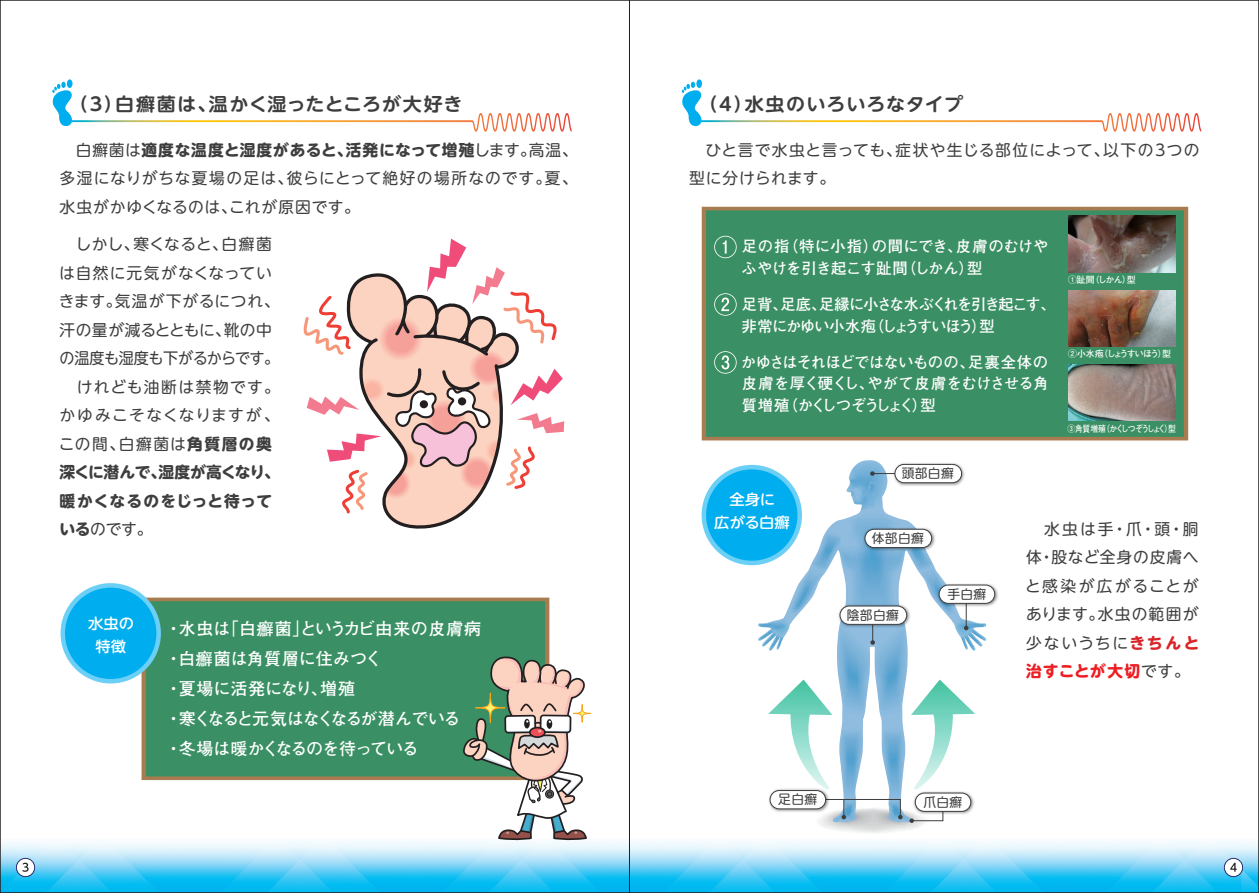
<style>
.page{position:relative;width:1259px;height:893px;background:#fff}
.page>*{position:absolute;margin:0;border:0;box-sizing:border-box;transform-origin:0 0}
.t1{font:700 18.3px "UD Shin M Go Pro De";letter-spacing:.045em;color:#3e3e3f;scale:1.04 1}
.t2{font:700 16.95px/30px "Futo Go B101 Pr 5";letter-spacing:-.01em;color:#fff}
.t3{font:15.75px/28.5px "UD Shin M Go Pro";letter-spacing:.055em;color:#3e3e3f;text-align:justify}
.t4{font:15.75px "UD Shin M Go Pro";letter-spacing:-.035em;color:#3e3e3f;scale:.96 1}
.t5{font:700 15.75px "UD Shin M Go Pro";letter-spacing:-.02em;color:#3e3e3f}
.t6{font:15.75px "UD Shin M Go Pro";letter-spacing:.02em;color:#3e3e3f}
.t7{font:15.75px "UD Shin M Go Pro";letter-spacing:.03em;color:#3e3e3f}
.t8{font:15.75px "UD Shin M Go Pro";letter-spacing:.075em;color:#3e3e3f}
.t9{font:700 15.75px "UD Shin M Go Pro";letter-spacing:.045em;color:#3e3e3f}
.t10{font:15.75px "UD Shin M Go Pro";letter-spacing:.085em;color:#3e3e3f}
.t11{font:700 15.3px/21.6px "Futo Go B101 Pr 5";letter-spacing:-.035em;color:#fff;text-align:justify}
.t12{font:700 15.3px/21.6px "Futo Go B101 Pr 5";letter-spacing:-.065em;color:#fff}
.t13{font:700 15.3px/21.6px "Futo Go B101 Pr 5";color:#fff}
.t14{font:500 14.7px/23px "UD Shin M Go Pro";color:#fff;text-align:center;scale:1.04 1}
.t15{font:12.75px "UD Shin M Go Pro";letter-spacing:.025em;color:#3e3e3f}
.t16{font:700 8.85px "Futo Go B101 Pr 5";letter-spacing:-.085em;color:#fff}
.t17{font:700 8.85px "Futo Go B101 Pr 5";letter-spacing:-.145em;color:#fff;scale:.87 1}
.s1{font-weight:700}
.s2{font-weight:700;color:#d92428}
.s3{font-weight:700;color:#ee1d23}
</style>
<div class="page">
<div style="left:142px;top:598px;width:407px;height:182px;background:#3a9064"></div>
<img style="left:2px;top:842px;width:1255px;height:49px">
<div style="left:704px;top:467px;width:95px;height:96px;background:#00aeef;border-radius:50%"></div>
<div style="left:701px;top:465px;width:101px;height:100px;border:4px solid #6bcff6;border-radius:50%"></div>
<div style="left:63px;top:585px;width:96px;height:96px;background:#00aeef;border-radius:50%"></div>
<div style="left:61px;top:583px;width:100px;height:100px;border:4px solid #6bcff6;border-radius:50%"></div>
<svg style="left:702px;top:207px;width:486px;height:233px;background:#408e63"></svg>
<svg style="left:16px;top:858px;width:19px;height:19px"></svg>
<div style="left:17px;top:859px;width:17px;height:17px;background:#fff;border-radius:50%"></div>
<svg style="left:22px;top:863px;width:7px;height:9px"></svg>
<svg style="left:1223px;top:858px;width:20px;height:19px"></svg>
<div style="left:1224px;top:859px;width:18px;height:17px;background:#fff;border-radius:50%"></div>
<svg style="left:1230px;top:863px;width:6px;height:9px"></svg>
<div style="left:67px;top:79px;width:6px;height:9px;background:#00aeef;border-radius:50%"></div>
<svg style="left:52px;top:82px;width:25px;height:44px"></svg>
<svg style="left:502px;top:113px;width:65px;height:17px"></svg>
<div style="left:696px;top:79px;width:6px;height:9px;background:#00aeef;border-radius:50%"></div>
<svg style="left:681px;top:82px;width:26px;height:44px"></svg>
<svg style="left:1132px;top:113px;width:64px;height:17px"></svg>
<svg style="left:758px;top:460px;width:228px;height:373px"></svg>
<svg style="left:714px;top:236px;width:22px;height:22px"></svg>
<svg style="left:714px;top:293px;width:22px;height:23px"></svg>
<svg style="left:714px;top:351px;width:22px;height:23px"></svg>
<svg style="left:303px;top:239px;width:261px;height:290px"></svg>
<div style="left:573px;top:704px;width:18px;height:19px;border:1px solid #f9a51b;border-radius:50%"></div>
<svg style="left:462px;top:655px;width:126px;height:186px"></svg>
<img style="left:1068px;top:364px;width:107px;height:57px">
<img style="left:1068px;top:290px;width:107px;height:56px">
<img style="left:1068px;top:216px;width:107px;height:56px">
<img style="left:935px;top:581px;width:63px;height:28px">
<div style="left:939px;top:585px;width:55px;height:18px;background:#fff;border-radius:9px"></div>
<div style="left:938px;top:585px;width:57px;height:19px;border:1px solid #3e3e3f;border-radius:9px"></div>
<img style="left:836px;top:603px;width:76px;height:27px">
<div style="left:840px;top:606px;width:66px;height:18px;background:#fff;border-radius:9px"></div>
<div style="left:839px;top:606px;width:68px;height:19px;border:1px solid #3e3e3f;border-radius:9px"></div>
<img style="left:891px;top:461px;width:76px;height:27px">
<div style="left:895px;top:464px;width:66px;height:19px;background:#fff;border-radius:9px"></div>
<div style="left:894px;top:464px;width:68px;height:19px;border:1px solid #3e3e3f;border-radius:9px"></div>
<img style="left:861px;top:525px;width:76px;height:28px">
<div style="left:865px;top:529px;width:66px;height:19px;background:#fff;border-radius:9px"></div>
<div style="left:864px;top:529px;width:68px;height:19px;border:1px solid #3e3e3f;border-radius:9px"></div>
<img style="left:766px;top:787px;width:65px;height:27px">
<div style="left:770px;top:790px;width:55px;height:19px;background:#fff;border-radius:9px"></div>
<div style="left:769px;top:790px;width:57px;height:19px;border:1px solid #3e3e3f;border-radius:9px"></div>
<img style="left:912px;top:789px;width:64px;height:28px">
<div style="left:915px;top:793px;width:56px;height:18px;background:#fff;border-radius:9px"></div>
<div style="left:915px;top:793px;width:56px;height:19px;border:1px solid #3e3e3f;border-radius:9px"></div>
<p class="t1" style="left:69px;top:89px;width:380px">（3）白癬菌は、温かく湿ったところが大好き</p>
<p class="t3" style="left:60px;top:135px;width:520px;text-indent:16px">白癬菌は<span class="s1">適度な温度と湿度があると、活発になって増殖</span>します。高温、多湿になりがちな夏場の足は、彼らにとって絶好の場所なのです。夏、水虫がかゆくなるのは、これが原因です。</p>
<p class="t6" style="left:60px;top:231px;width:214px">　しかし、寒くなると、白癬菌</p>
<p class="t3" style="left:59px;top:258px;width:214px">は自然に元気がなくなってい</p>
<p class="t3" style="left:59px;top:286px;width:222px">きます。気温が下がるにつれ、</p>
<p class="t7" style="left:60px;top:317px;width:214px">汗の量が減るとともに、靴の中</p>
<p class="t4" style="left:59px;top:345px;width:231px">の温度も湿度も下がるからです。</p>
<p class="t10" style="left:77px;top:374px;width:205px">けれども油断は禁物です。</p>
<p class="t8" style="left:59px;top:402px;width:222px">かゆみこそなくなりますが、</p>
<p class="t3" style="left:59px;top:429px;width:215px">この間、白癬菌は<span class="s1">角質層の奥</span></p>
<p class="t5" style="left:60px;top:459px;width:222px">深くに潜んで、湿度が高くなり、</p>
<p class="t9" style="left:60px;top:488px;width:214px">暖かくなるのをじっと待って</p>
<p class="t3" style="left:59px;top:514px;width:95px"><span class="s1">いる</span>のです。</p>
<p class="t14" style="left:88px;top:611px;width:46px">水虫の特徴</p>
<p class="t2" style="left:165px;top:613px;width:318px">・水虫は「白癬菌」というカビ由来の皮膚病・白癬菌は角質層に住みつく<br>・夏場に活発になり、増殖<br>・寒くなると元気はなくなるが潜んでいる・冬場は暖かくなるのを待っている</p>
<p class="t1" style="left:698px;top:89px;width:256px">（4）水虫のいろいろなタイプ</p>
<p class="t3" style="left:689px;top:135px;width:512px;text-indent:17px">ひと言で水虫と言っても、症状や生じる部位によって、以下の3つの型に分けられます。</p>
<p class="t13" style="left:741px;top:235px;width:308px">足の指（特に小指）の間にでき、皮膚のむけやふやけを引き起こす趾間（しかん）型</p>
<p class="t12" style="left:742px;top:292px;width:315px">足背、足底、足縁に小さな水ぶくれを引き起こす、非常にかゆい小水疱（しょうすいほう）型</p>
<p class="t11" style="left:741px;top:350px;width:309px">かゆさはそれほどではないものの、足裏全体の皮膚を厚く硬くし、やがて皮膚をむけさせる角質増殖（かくしつぞうしょく）型</p>
<p class="t15" style="left:902px;top:463px;width:53px">頭部白癬</p>
<p class="t16" style="left:1068px;top:273px;width:69px">①趾間（しかん）型</p>
<p class="t16" style="left:1068px;top:347px;width:104px">②小水疱（しょうすいほう）型</p>
<p class="t17" style="left:1067px;top:421px;width:126px">③角質増殖（かくしつぞうしょく）型</p>
<p class="t14" style="left:714px;top:488px;width:74px">全身に<br>広がる白癬</p>
<p class="t15" style="left:872px;top:528px;width:53px">体部白癬</p>
<p class="t15" style="left:847px;top:605px;width:53px">陰部白癬</p>
<p class="t15" style="left:947px;top:584px;width:40px">手白癬</p>
<p class="t3" style="left:1025px;top:514px;width:176px">　水虫は手・爪・頭・胴体・股など全身の皮膚へと感染が広がることがあります。水虫の範囲が少ないうちに<span class="s2">きちんと</span><span class="s3">治すことが大切</span>です。</p>
<p class="t15" style="left:778px;top:789px;width:40px">足白癬</p>
<p class="t15" style="left:923px;top:792px;width:40px">爪白癬</p>
</div>
